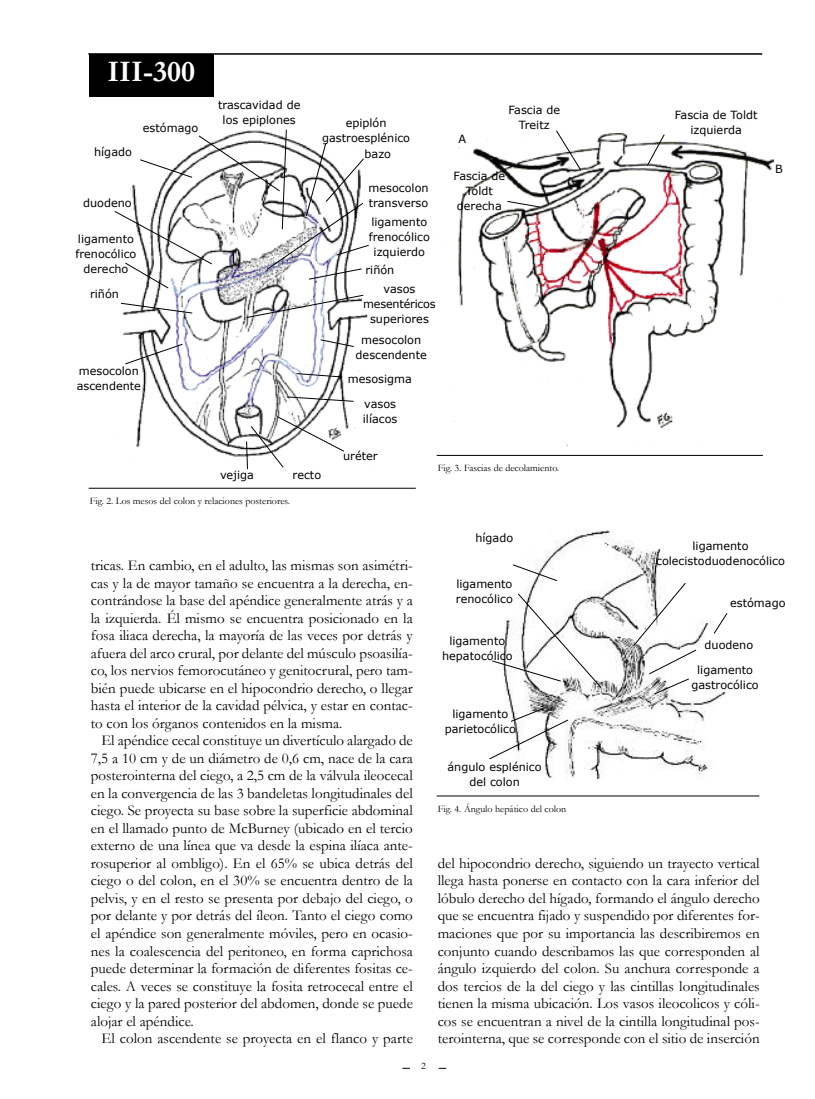
<style>
.page{position:relative;width:815px;height:1099px;background:#fff}
.page>*{position:absolute;margin:0;border:0;box-sizing:border-box;transform-origin:0 0}
.t1{font:700 30px "Garamond";color:#fff}
.t2{font:15px/17.5px "Garamond";color:#000;text-align:justify}
.t3{font:11.25px/15px "Verdana";color:#000;text-align:center}
.t4{font:10px "Garamond";color:#000}
</style>
<div class="page">
<hr style="left:88px;top:53px;width:674px;height:2px;background:#333">
<div style="left:89px;top:54px;width:124px;height:42px;background:#000"></div>
<hr style="left:89px;top:488px;width:327px;height:1px;background:#000">
<img style="left:122px;top:318px;width:239px;height:152px">
<hr style="left:437px;top:455px;width:326px;height:1px;background:#000">
<img style="left:445px;top:133px;width:330px;height:312px">
<hr style="left:437px;top:795px;width:322px;height:1px;background:#000">
<img style="left:489px;top:530px;width:237px;height:250px">
<svg style="left:125px;top:343px;width:58px;height:21px"></svg>
<svg style="left:246px;top:415px;width:99px;height:54px"></svg>
<svg style="left:286px;top:396px;width:68px;height:6px"></svg>
<svg style="left:296px;top:373px;width:47px;height:4px"></svg>
<svg style="left:320px;top:339px;width:35px;height:8px"></svg>
<svg style="left:646px;top:134px;width:19px;height:32px"></svg>
<svg style="left:114px;top:129px;width:255px;height:189px"></svg>
<svg style="left:556px;top:130px;width:26px;height:41px"></svg>
<svg style="left:507px;top:201px;width:34px;height:7px"></svg>
<svg style="left:512px;top:564px;width:46px;height:17px"></svg>
<svg style="left:492px;top:593px;width:110px;height:95px"></svg>
<svg style="left:489px;top:707px;width:80px;height:52px"></svg>
<svg style="left:633px;top:582px;width:64px;height:113px"></svg>
<svg style="left:713px;top:612px;width:15px;height:22px"></svg>
<h1 class="t1" style="left:107px;top:55px;width:89px">iii-300</h1>
<p class="t3" style="left:94px;top:144px;width:39px">hígado</p>
<p class="t3" style="left:143px;top:119px;width:57px">estómago</p>
<p class="t3" style="left:83px;top:195px;width:50px">duodeno</p>
<p class="t3" style="left:75px;top:231px;width:62px">ligamento frenocólico derecho</p>
<p class="t3" style="left:90px;top:286px;width:30px">riñón</p>
<p class="t3" style="left:77px;top:363px;width:66px;text-align:left">mesocolon ascendente</p>
<p class="t3" style="left:218px;top:97px;width:84px">trascavidad de los epiplones</p>
<p class="t3" style="left:322px;top:115px;width:89px">epiplón gastroesplénico</p>
<p class="t3" style="left:365px;top:146px;width:28px">bazo</p>
<p class="t3" style="left:369px;top:180px;width:62px;text-align:left">mesocolon transverso</p>
<p class="t3" style="left:369px;top:214px;width:62px">ligamento frenocólico izquierdo</p>
<p class="t3" style="left:365px;top:262px;width:30px">riñón</p>
<p class="t3" style="left:363px;top:281px;width:74px">vasos mesentéricos superiores</p>
<p class="t3" style="left:356px;top:332px;width:73px">mesocolon descendente</p>
<p class="t3" style="left:348px;top:371px;width:65px">mesosigma</p>
<p class="t3" style="left:363px;top:396px;width:36px;text-align:left">vasos ilíacos</p>
<p class="t3" style="left:343px;top:447px;width:36px">uréter</p>
<p class="t3" style="left:458px;top:131px;width:9px">A</p>
<p class="t3" style="left:508px;top:102px;width:53px">Fascia de<br>Treitz</p>
<p class="t3" style="left:453px;top:168px;width:53px">Fascia de<br>Toldt derecha</p>
<p class="t3" style="left:220px;top:467px;width:35px">vejiga</p>
<p class="t3" style="left:293px;top:467px;width:30px">recto</p>
<p class="t4" style="left:438px;top:463px;width:123px">Fig. 3. Fascias de decolamiento.</p>
<p class="t4" style="left:90px;top:495px;width:202px">Fig. 2. Los mesos del colon y relaciones posteriores.</p>
<p class="t3" style="left:675px;top:107px;width:84px">Fascia de Toldt izquierda</p>
<p class="t3" style="left:775px;top:161px;width:9px">B</p>
<p class="t2" style="left:91px;top:557px;width:323px">tricas. en cambio, en el adulto, las mismas son asimétri&shy;cas y la de mayor tamaño se encuentra a la derecha, en&shy;contrándose la base del apéndice generalmente atrás y a la izquierda. Él mismo se encuentra posicionado en la fosa iliaca derecha, la mayoría de las veces por detrás y afuera del arco crural, por delante del músculo psoasilía&shy;co, los nervios femorocutáneo y genitocrural, pero tam&shy;bién puede ubicarse en el hipocondrio derecho, o llegar hasta el interior de la cavidad pélvica, y estar en contac&shy;to con los órganos contenidos en la misma.</p>
<p class="t2" style="left:91px;top:732px;width:324px;text-indent:11px">el apéndice cecal constituye un divertículo alargado de 7,5 a 10 cm y de un diámetro de 0,6 cm, nace de la cara posterointerna del ciego, a 2,5 cm de la válvula ileocecal en la convergencia de las 3 bandeletas longitudinales del ciego. Se proyecta su base sobre la superficie abdominal en el llamado punto de McBurney (ubicado en el tercio externo de una línea que va desde la espina ilíaca ante&shy;rosuperior al ombligo). en el 65% se ubica detrás del ciego o del colon, en el 30% se encuentra dentro de la pelvis, y en el resto se presenta por debajo del ciego, o por delante y por detrás del íleon. Tanto el ciego como el apéndice son generalmente móviles, pero en ocasio&shy;nes la coalescencia del peritoneo, en forma caprichosa puede determinar la formación de diferentes fositas ce&shy;cales. A veces se constituye la fosita retrocecal entre el ciego y la pared posterior del abdomen, donde se puede alojar el apéndice.</p>
<p class="t2" style="left:102px;top:1029px;width:313px">el colon ascendente se proyecta en el flanco y parte</p>
<p class="t4" style="left:421px;top:1060px;width:6px">2</p>
<p class="t3" style="left:475px;top:530px;width:39px">hígado</p>
<p class="t3" style="left:456px;top:576px;width:59px;text-align:left">ligamento renocólico</p>
<p class="t3" style="left:442px;top:633px;width:72px">ligamento hepatocólico</p>
<p class="t3" style="left:445px;top:705px;width:73px">ligamento parietocólico</p>
<p class="t3" style="left:447px;top:759px;width:96px">ángulo esplénico del colon</p>
<p class="t4" style="left:438px;top:803px;width:130px">Fig. 4. Ángulo hepático del colon</p>
<p class="t3" style="left:656px;top:538px;width:130px">ligamento colecistoduodenocólico</p>
<p class="t3" style="left:730px;top:595px;width:57px">estómago</p>
<p class="t3" style="left:705px;top:637px;width:50px">duodeno</p>
<p class="t3" style="left:691px;top:661px;width:69px">ligamento gastrocólico</p>
<p class="t2" style="left:438px;top:854px;width:323px">del hipocondrio derecho, siguiendo un trayecto vertical llega hasta ponerse en contacto con la cara inferior del lóbulo derecho del hígado, formando el ángulo derecho que se encuentra fijado y suspendido por diferentes for&shy;maciones que por su importancia las describiremos en conjunto cuando describamos las que corresponden al ángulo izquierdo del colon. Su anchura corresponde a dos tercios de la del ciego y las cintillas longitudinales tienen la misma ubicación. Los vasos ileocolicos y cóli&shy;cos se encuentran a nivel de la cintilla longitudinal pos&shy;terointerna, que se corresponde con el sitio de inserción</p>
</div>
